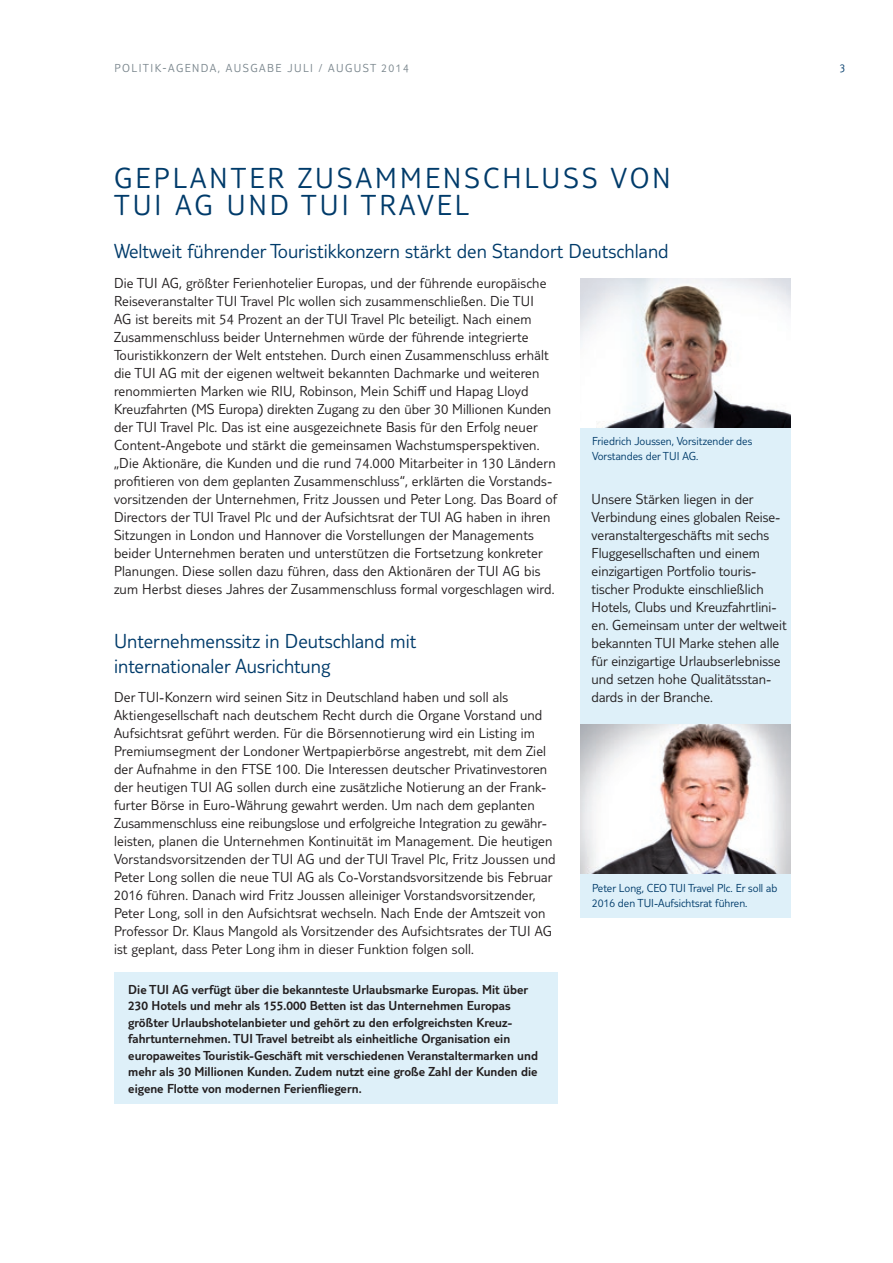
<style>
.page{position:relative;width:893px;height:1263px;background:#fff}
.page>*{position:absolute;margin:0;border:0;box-sizing:border-box;transform-origin:0 0}
.t1{font:300 30px "TUI Type";letter-spacing:.105em;color:#003b6a}
.t2{font:300 21px/25.2px "TUI Type";color:#003b6a}
.t3{font:300 15px/18px "TUI Type";letter-spacing:.01em;color:#231f20}
.t4{font:300 13.5px/16.5px "TUI Type";color:#231f20}
.t5{font:300 12px/15px "TUI Type";color:#003b6a}
.t6{font:300 12px "TUI Type";letter-spacing:.12em;color:#7a868d}
</style>
<div class="page">
<div style="left:580px;top:279px;width:211px;height:639px;background:#def0f9"></div>
<div style="left:114px;top:972px;width:443px;height:131px;background:#def0f9"></div>
<img style="left:580px;top:279px;width:211px;height:149px">
<img style="left:580px;top:724px;width:211px;height:149px">
<p class="t6" style="left:114px;top:61px;width:231px">Politik-Agenda, Ausgabe JUL i / AUGUST</p>
<p class="t6" style="left:381px;top:61px;width:29px">2014</p>
<p class="t5" style="left:840px;top:60px;width:7px">3</p>
<h1 class="t1" style="left:87px;top:161px;width:291px">G eplanter Zusamm</h1>
<h1 class="t1" style="left:425px;top:161px;width:247px">ensch luss von</h1>
<h1 class="t1" style="left:87px;top:188px;width:20px">TUI</h1>
<h1 class="t1" style="left:175px;top:188px;width:142px">AG und TUI</h1>
<h1 class="t1" style="left:361px;top:188px;width:20px">Trav</h1>
<h1 class="t1" style="left:437px;top:188px;width:34px">el</h1>
<h2 class="t2" style="left:114px;top:238px;width:556px">Weltweit führender Touristikkonzern stärkt den Standort Deutschland</h2>
<p class="t3" style="left:114px;top:274px;width:445px">Die TUI AG, größter Ferienhotelier Europas, und der führende europäische Reiseveranstalter TUI Travel Plc wollen sich zusammenschließen. Die TUI<br>AG ist bereits mit 54 Prozent an der TUI Travel Plc beteiligt. Nach einem Zusammenschluss beider Unternehmen würde der führende integrierte Touristikkonzern der Welt entstehen. Durch einen Zusammenschluss erhält die TUI AG mit der eigenen weltweit bekannten Dachmarke und weiteren renommierten Marken wie RIU, Robinson, Mein Schiff und Hapag Lloyd Kreuzfahrten (MS Europa) direkten Zugang zu den über 30 Millionen Kunden der TUI Travel Plc. Das ist eine ausgezeichnete Basis für den Erfolg neuer Content-Angebote und stärkt die gemeinsamen Wachstumsperspektiven. „Die Aktionäre, die Kunden und die rund 74.000 Mitarbeiter in 130 Ländern profitieren von dem geplanten Zusammenschluss“, erklärten die Vorstands&shy;vorsitzenden der Unternehmen, Fritz Joussen und Peter Long. Das Board of Directors der TUI Travel Plc und der Aufsichtsrat der TUI AG haben in ihren Sitzungen in London und Hannover die Vorstellungen der Managements beider Unternehmen beraten und unterstützen die Fortsetzung konkreter Planungen. Diese sollen dazu führen, dass den Aktionären der TUI AG bis zum Herbst dieses Jahres der Zusammenschluss formal vorgeschlagen wird.</p>
<h2 class="t2" style="left:114px;top:628px;width:304px">Unternehmenssitz in Deutschland mit internationaler Ausrichtung</h2>
<p class="t3" style="left:114px;top:688px;width:434px">Der TUI-Konzern wird seinen Sitz in Deutschland haben und soll als Aktiengesellschaft nach deutschem Recht durch die Organe Vorstand und Aufsichtsrat geführt werden. Für die Börsennotierung wird ein Listing im Premiumsegment der Londoner Wertpapierbörse angestrebt, mit dem Ziel der Aufnahme in den FTSE</p>
<p class="t3" style="left:114px;top:760px;width:443px;text-indent:162px">100. Die I nteressen deutscher Privatinvestoren der heutigen TUI AG sollen durch eine zusätzliche Notierung an der Frank&shy;furter Börse in Euro-Währung gewahrt werden. Um nach dem geplanten Zusammenschluss eine reibungslose und erfolgreiche I ntegration zu gewähr&shy;leisten, planen die Unternehmen Kontinuität im Management. Die heutigen Vorstandsvorsitzenden der TUI AG und der TUI Travel Plc, Fritz Joussen und Peter Long sollen die neue TUI AG als Co-Vorstandsvorsitzende bis Februar 2016 führen. Danach wird Fritz Joussen alleiniger Vorstandsvorsitzender, Peter Long, soll in den Aufsichtsrat wechseln. Nach Ende der Amtszeit von Professor Dr. Klaus Mangold als Vorsitzender des Aufsichtsrates der TUI AG ist geplant, dass Peter Long ihm in dieser Funktion folgen soll.</p>
<p class="t4" style="left:128px;top:981px;width:411px">Die TUI AG verfügt über die bekannteste Urlaubsmarke Europas. Mit über 230 Hotels und mehr als 155.000 Betten ist das Unternehmen Europas größter Urlaubshotelanbieter und gehört zu den erfolgreichsten Kreuz&shy;fahrtunternehmen. TUI Travel betreibt als einheitliche Organisation ein europaweites Touristik-Geschäft mit verschiedenen Veranstaltermarken und mehr als 30 Millionen Kunden. Zudem nutzt eine große Zahl der Kunden die eigene Flotte von modernen Ferienfliegern.</p>
<p class="t5" style="left:592px;top:434px;width:162px">Friedrich Joussen, Vorsitzender des<br>Vorstandes der TUI AG.</p>
<p class="t3" style="left:592px;top:490px;width:197px">Unsere Stärken liegen in der<br>Verbindung eines globalen Reise&shy;veranstaltergeschäfts mit sechs<br>Fluggesellschaften und einem einzigartigen Portfolio touris&shy;tischer Produkte einschließlich<br>Hotels, Clubs und Kreuzfahrtlini&shy;en. Gemeinsam unter der weltweit bekannten TUI Marke stehen alle für einzigartige Urlaubserlebnisse und setzen hohe Qualitätsstan&shy;dards in der Branche.</p>
<p class="t5" style="left:592px;top:880px;width:187px">Peter Long, CEO TUI Travel Plc. Er soll ab<br>2016 den TUI -Aufsichtsrat führen.</p>
</div>
